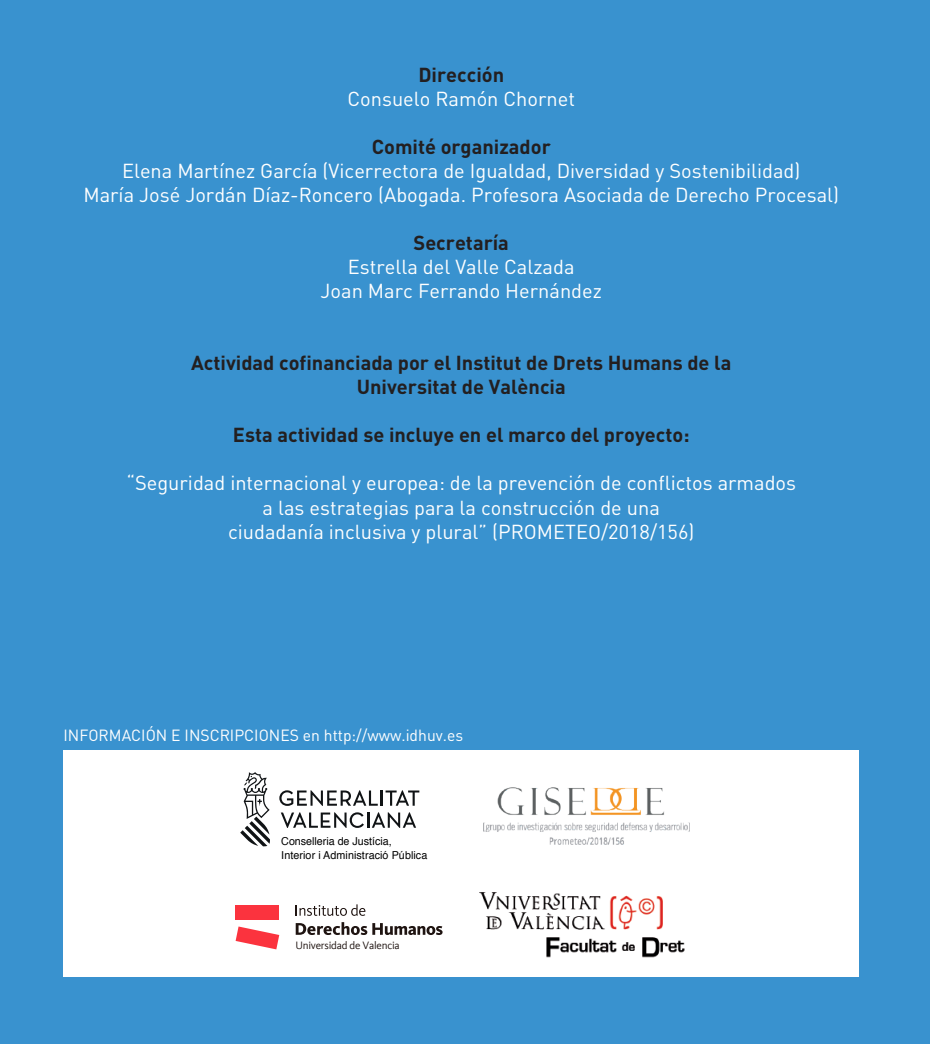
<style>
.page{position:relative;width:930px;height:1044px;background:#fff}
.page>*{position:absolute;margin:0;border:0;box-sizing:border-box;transform-origin:0 0}
.t1{font:20px/24px "DIN";color:#fff;text-align:center}
.t2{font:700 20px/24px "DIN";color:#231f20;text-align:center}
.t3{font:16px "DIN";color:#fff}
.t4{font:11px/13.2px "Helvetica";letter-spacing:.005em;color:#000001}
.t5{font:11px "Kievit";letter-spacing:-.02em;color:#1f1411}
</style>
<div class="page">
<div style="left:0;top:0;width:930px;height:1043px;background:#3992cf"></div>
<div style="left:63px;top:750px;width:796px;height:226px;background:#fff"></div>
<svg style="left:296px;top:904px;width:69px;height:11px"></svg>
<svg style="left:296px;top:922px;width:146px;height:12px"></svg>
<div style="left:236px;top:905px;width:43px;height:14px;background:#fb333e"></div>
<svg style="left:236px;top:926px;width:43px;height:23px"></svg>
<img style="left:479px;top:892px;width:206px;height:66px">
<img style="left:484px;top:787px;width:206px;height:57px">
<hr style="left:380px;top:790px;width:3px;height:15px;background:#101315">
<svg style="left:385px;top:790px;width:34px;height:15px"></svg>
<svg style="left:279px;top:790px;width:99px;height:15px"></svg>
<svg style="left:281px;top:812px;width:135px;height:15px"></svg>
<svg style="left:240px;top:772px;width:30px;height:74px"></svg>
<p class="t2" style="left:418px;top:62px;width:87px">Dirección</p>
<p class="t1" style="left:347px;top:86px;width:229px">Consuelo Ramón Chornet</p>
<p class="t2" style="left:372px;top:134px;width:181px">Comité organizador</p>
<p class="t1" style="left:83px;top:158px;width:757px">Elena Martínez García (Vicerrectora de Igualdad, Diversidad y Sostenibilidad)<br>María José Jordán Díaz-Roncero (Abogada. Profesora Asociada de Derecho Procesal)</p>
<p class="t2" style="left:413px;top:230px;width:97px">Secretaría</p>
<p class="t1" style="left:321px;top:254px;width:283px">Estrella del Valle Calzada<br>Joan Marc Ferrando Hernández</p>
<p class="t2" style="left:191px;top:350px;width:542px">Actividad cofinanciada por el Institut de Drets Humans de la<br>Universitat de València</p>
<p class="t2" style="left:233px;top:422px;width:458px">Esta actividad se incluye en el marco del proyecto:</p>
<p class="t1" style="left:126px;top:470px;width:671px">“Seguridad internacional y europea: de la prevención de conflictos armados a las estrategias para la construcción de una<br>ciudadanía inclusiva y plural” (PROMETEO/2018/156)</p>
<p class="t3" style="left:63px;top:725px;width:401px">INFORMACIÓN E INSCRIPCIONES en http://www.idhuv.es</p>
<p class="t4" style="left:281px;top:835px;width:148px">Conselleria de Justícia,<br>Interior i Administració Pública</p>
<p class="t5" style="left:295px;top:939px;width:106px">Universidad de Valencia</p>
</div>
